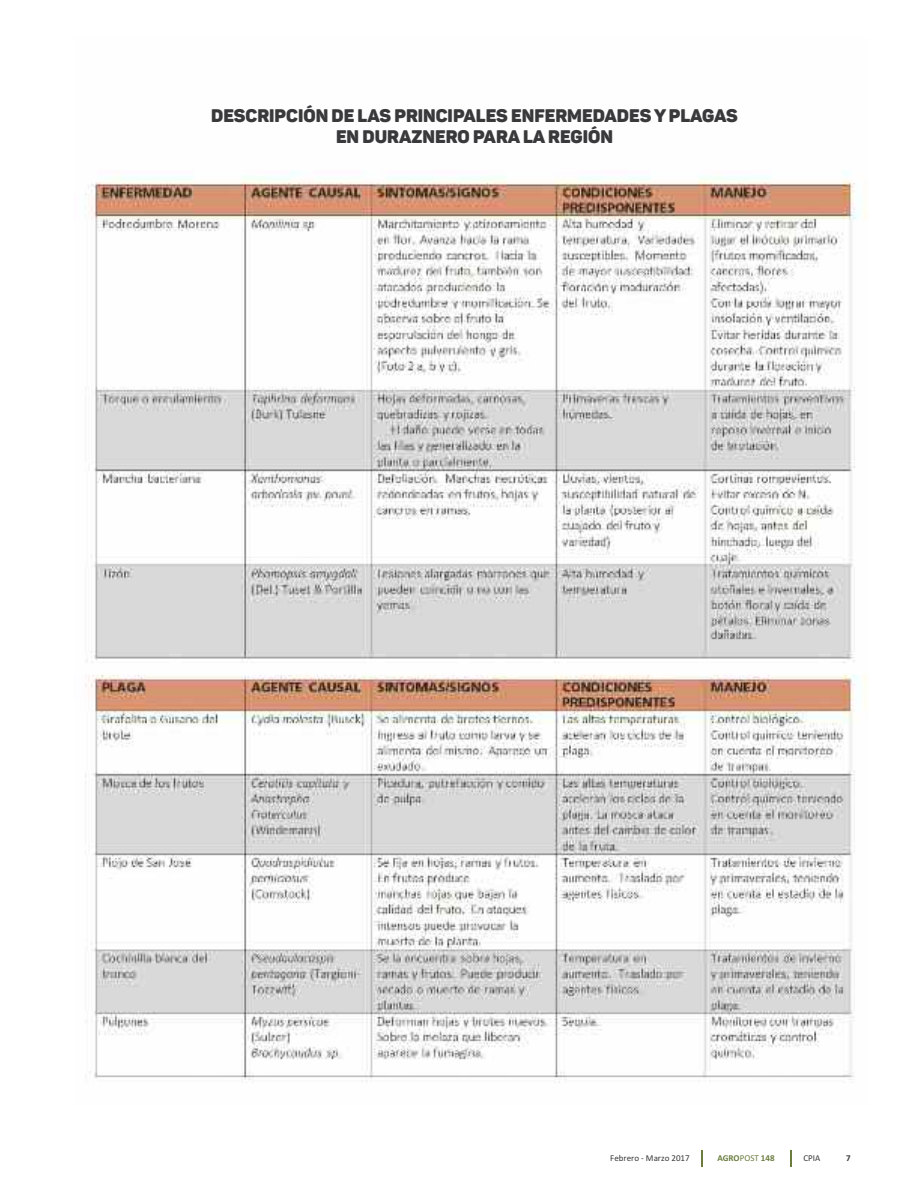
<style>
.page{position:relative;width:915px;height:1191px;background:#fff}
.page>*{position:absolute;margin:0;border:0;box-sizing:border-box;transform-origin:0 0}
.t1{font:18px/21px "Panton Black Caps";color:#39383a;text-align:center}
.t2{font:9px "Calibri";color:#39383a}
.t3{font:700 9px "Calibri";color:#6a7d3f}
.t4{font:700 9px "Calibri";color:#39383a}
.s1{font-weight:400}
</style>
<div class="page">
<svg style="left:701px;top:1151px;width:1px;height:16px"></svg>
<svg style="left:790px;top:1151px;width:1px;height:16px"></svg>
<img style="left:85px;top:172px;width:782px;height:911px">
<p class="t1" style="left:211px;top:107px;width:528px">DESCRIPCIÓN DE LAS PRINCIPALES ENFERMEDADESYPLAGAS<br>EN DURAZNERO PARA LA REGIÓN</p>
<p class="t2" style="left:610px;top:1152px;width:81px">Febrero - Marzo 2017</p>
<p class="t3" style="left:717px;top:1152px;width:59px">AGRO<span class="s1">POST</span> 148</p>
<p class="t2" style="left:803px;top:1152px;width:18px">CPIA</p>
<p class="t4" style="left:845px;top:1152px;width:6px">7</p>
</div>
